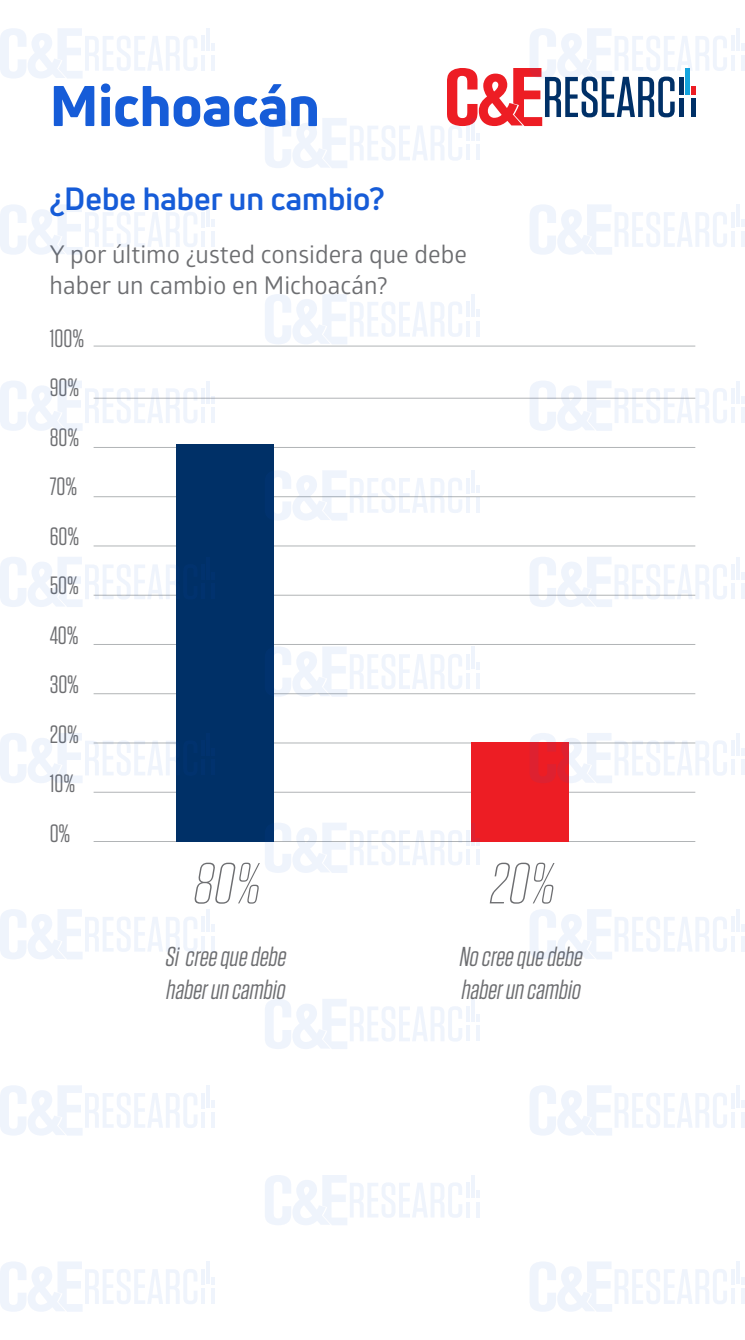
<style>
.page{position:relative;width:745px;height:1340px;background:#fff}
.page>*{position:absolute;margin:0;border:0;box-sizing:border-box;transform-origin:0 0}
.t1{font:italic 200 57.75px "Tungsten";color:#6d6e71}
.t2{font:800 56px "Uni Neue";color:#165cd8}
.t3{font:700 31.5px "Uni Neue";color:#165cd8}
.t4{font:italic 27.3px/32.7px "Tungsten";color:#6d6e71}
.t5{font:25.03px/49.5px "Tungsten";color:#6d6e71;text-align:justify}
.t6{font:24.5px/31.5px "Glober";color:#6d6e71}
</style>
<div class="page">
<hr style="left:93px;top:841px;width:601px;height:1px;background:#b1b4b6">
<hr style="left:93px;top:595px;width:601px;height:1px;background:#b1b4b6">
<hr style="left:93px;top:644px;width:601px;height:1px;background:#b1b4b6">
<hr style="left:93px;top:742px;width:601px;height:1px;background:#b1b4b6">
<hr style="left:93px;top:693px;width:601px;height:1px;background:#b1b4b6">
<hr style="left:93px;top:496px;width:601px;height:1px;background:#b1b4b6">
<hr style="left:93px;top:545px;width:601px;height:1px;background:#b1b4b6">
<hr style="left:93px;top:447px;width:601px;height:1px;background:#b1b4b6">
<hr style="left:93px;top:791px;width:601px;height:1px;background:#b1b4b6">
<hr style="left:93px;top:398px;width:601px;height:1px;background:#b1b4b6">
<hr style="left:93px;top:345px;width:601px;height:1px;background:#b1b4b6">
<div style="left:471px;top:742px;width:97px;height:100px;background:#ed1d24"></div>
<div style="left:176px;top:445px;width:97px;height:397px;background:#003067"></div>
<svg style="left:0;top:28px;width:197px;height:50px"></svg>
<hr style="left:206px;top:28px;width:4px;height:23px;background:#eff4fc">
<hr style="left:201px;top:36px;width:4px;height:15px;background:#eff4fc">
<svg style="left:211px;top:43px;width:4px;height:8px"></svg>
<hr style="left:201px;top:55px;width:4px;height:16px;background:#eff4fc">
<hr style="left:211px;top:55px;width:4px;height:16px;background:#eff4fc">
<svg style="left:0;top:205px;width:197px;height:50px"></svg>
<hr style="left:206px;top:204px;width:4px;height:23px;background:#eff4fc">
<hr style="left:201px;top:212px;width:4px;height:15px;background:#eff4fc">
<svg style="left:211px;top:220px;width:4px;height:7px"></svg>
<hr style="left:201px;top:231px;width:4px;height:16px;background:#eff4fc">
<hr style="left:211px;top:231px;width:4px;height:16px;background:#eff4fc">
<svg style="left:0;top:381px;width:197px;height:50px"></svg>
<svg style="left:206px;top:381px;width:4px;height:22px"></svg>
<svg style="left:201px;top:388px;width:4px;height:15px"></svg>
<svg style="left:211px;top:396px;width:4px;height:7px"></svg>
<hr style="left:201px;top:407px;width:4px;height:16px;background:#eff4fc">
<hr style="left:211px;top:407px;width:4px;height:16px;background:#eff4fc">
<svg style="left:0;top:557px;width:176px;height:50px"></svg>
<hr style="left:206px;top:556px;width:4px;height:23px;background:#01326e">
<hr style="left:201px;top:564px;width:4px;height:15px;background:#01326e">
<hr style="left:201px;top:583px;width:4px;height:16px;background:#01326e">
<hr style="left:211px;top:583px;width:4px;height:16px;background:#01326e">
<svg style="left:0;top:733px;width:176px;height:50px"></svg>
<hr style="left:206px;top:733px;width:4px;height:22px;background:#01326e">
<hr style="left:201px;top:740px;width:4px;height:15px;background:#01326e">
<hr style="left:201px;top:759px;width:4px;height:16px;background:#01326e">
<hr style="left:211px;top:759px;width:4px;height:16px;background:#01326e">
<svg style="left:0;top:909px;width:197px;height:50px"></svg>
<hr style="left:206px;top:909px;width:4px;height:23px;background:#eff4fc">
<hr style="left:201px;top:916px;width:4px;height:16px;background:#eff4fc">
<svg style="left:211px;top:924px;width:4px;height:8px"></svg>
<svg style="left:201px;top:936px;width:4px;height:15px"></svg>
<svg style="left:211px;top:936px;width:4px;height:15px"></svg>
<svg style="left:0;top:1085px;width:197px;height:50px"></svg>
<hr style="left:206px;top:1085px;width:4px;height:23px;background:#eff4fc">
<svg style="left:201px;top:1093px;width:4px;height:15px"></svg>
<svg style="left:211px;top:1100px;width:4px;height:8px"></svg>
<svg style="left:201px;top:1112px;width:4px;height:15px"></svg>
<svg style="left:211px;top:1112px;width:4px;height:15px"></svg>
<svg style="left:0;top:1262px;width:197px;height:49px"></svg>
<hr style="left:206px;top:1261px;width:4px;height:23px;background:#eff4fc">
<hr style="left:201px;top:1269px;width:4px;height:15px;background:#eff4fc">
<svg style="left:211px;top:1277px;width:4px;height:7px"></svg>
<svg style="left:201px;top:1288px;width:4px;height:15px"></svg>
<svg style="left:211px;top:1288px;width:4px;height:15px"></svg>
<svg style="left:265px;top:294px;width:197px;height:50px"></svg>
<svg style="left:471px;top:294px;width:3px;height:23px"></svg>
<svg style="left:466px;top:302px;width:3px;height:15px"></svg>
<svg style="left:476px;top:309px;width:4px;height:8px"></svg>
<svg style="left:466px;top:321px;width:3px;height:15px"></svg>
<hr style="left:476px;top:321px;width:4px;height:15px;background:#eff4fc">
<svg style="left:273px;top:470px;width:189px;height:50px"></svg>
<svg style="left:471px;top:470px;width:3px;height:23px"></svg>
<svg style="left:466px;top:478px;width:3px;height:15px"></svg>
<svg style="left:476px;top:485px;width:4px;height:8px"></svg>
<svg style="left:465px;top:497px;width:4px;height:16px"></svg>
<svg style="left:476px;top:497px;width:4px;height:16px"></svg>
<svg style="left:273px;top:646px;width:189px;height:50px"></svg>
<svg style="left:471px;top:646px;width:3px;height:23px"></svg>
<svg style="left:466px;top:654px;width:3px;height:15px"></svg>
<svg style="left:476px;top:662px;width:4px;height:7px"></svg>
<svg style="left:466px;top:673px;width:3px;height:16px"></svg>
<hr style="left:476px;top:673px;width:4px;height:16px;background:#eff4fc">
<svg style="left:265px;top:822px;width:197px;height:51px"></svg>
<svg style="left:471px;top:823px;width:3px;height:22px"></svg>
<svg style="left:466px;top:830px;width:3px;height:15px"></svg>
<svg style="left:476px;top:838px;width:4px;height:7px"></svg>
<svg style="left:466px;top:849px;width:3px;height:16px"></svg>
<hr style="left:476px;top:849px;width:4px;height:16px;background:#eff4fc">
<svg style="left:265px;top:999px;width:197px;height:50px"></svg>
<svg style="left:471px;top:999px;width:3px;height:22px"></svg>
<svg style="left:466px;top:1006px;width:3px;height:15px"></svg>
<svg style="left:476px;top:1014px;width:4px;height:7px"></svg>
<svg style="left:466px;top:1025px;width:3px;height:16px"></svg>
<hr style="left:476px;top:1025px;width:4px;height:16px;background:#eff4fc">
<svg style="left:265px;top:1175px;width:197px;height:50px"></svg>
<svg style="left:471px;top:1175px;width:3px;height:22px"></svg>
<svg style="left:466px;top:1182px;width:3px;height:15px"></svg>
<svg style="left:476px;top:1190px;width:4px;height:7px"></svg>
<svg style="left:466px;top:1202px;width:3px;height:15px"></svg>
<svg style="left:476px;top:1202px;width:4px;height:15px"></svg>
<svg style="left:265px;top:28px;width:461px;height:140px"></svg>
<svg style="left:736px;top:28px;width:3px;height:23px"></svg>
<svg style="left:731px;top:36px;width:3px;height:15px"></svg>
<svg style="left:741px;top:43px;width:3px;height:8px"></svg>
<svg style="left:731px;top:55px;width:3px;height:16px"></svg>
<svg style="left:741px;top:55px;width:3px;height:16px"></svg>
<svg style="left:530px;top:205px;width:196px;height:50px"></svg>
<svg style="left:736px;top:204px;width:3px;height:23px"></svg>
<svg style="left:731px;top:212px;width:3px;height:15px"></svg>
<svg style="left:741px;top:220px;width:3px;height:7px"></svg>
<svg style="left:731px;top:231px;width:3px;height:16px"></svg>
<svg style="left:741px;top:231px;width:3px;height:16px"></svg>
<svg style="left:529px;top:381px;width:197px;height:50px"></svg>
<svg style="left:736px;top:381px;width:3px;height:22px"></svg>
<svg style="left:731px;top:388px;width:3px;height:15px"></svg>
<svg style="left:741px;top:396px;width:3px;height:7px"></svg>
<svg style="left:731px;top:407px;width:3px;height:16px"></svg>
<svg style="left:741px;top:407px;width:3px;height:16px"></svg>
<svg style="left:529px;top:557px;width:197px;height:50px"></svg>
<svg style="left:736px;top:557px;width:3px;height:22px"></svg>
<svg style="left:731px;top:564px;width:3px;height:15px"></svg>
<svg style="left:741px;top:572px;width:3px;height:7px"></svg>
<svg style="left:731px;top:583px;width:3px;height:16px"></svg>
<svg style="left:741px;top:583px;width:3px;height:16px"></svg>
<svg style="left:530px;top:733px;width:196px;height:50px"></svg>
<svg style="left:736px;top:733px;width:3px;height:22px"></svg>
<svg style="left:731px;top:740px;width:3px;height:15px"></svg>
<svg style="left:741px;top:748px;width:3px;height:7px"></svg>
<svg style="left:731px;top:759px;width:3px;height:16px"></svg>
<svg style="left:741px;top:759px;width:3px;height:16px"></svg>
<svg style="left:530px;top:909px;width:196px;height:50px"></svg>
<svg style="left:736px;top:909px;width:3px;height:23px"></svg>
<svg style="left:731px;top:916px;width:3px;height:16px"></svg>
<svg style="left:741px;top:924px;width:3px;height:8px"></svg>
<svg style="left:731px;top:936px;width:3px;height:15px"></svg>
<svg style="left:741px;top:936px;width:3px;height:15px"></svg>
<svg style="left:530px;top:1085px;width:196px;height:50px"></svg>
<svg style="left:736px;top:1085px;width:3px;height:23px"></svg>
<svg style="left:731px;top:1093px;width:3px;height:15px"></svg>
<svg style="left:741px;top:1100px;width:3px;height:8px"></svg>
<svg style="left:731px;top:1112px;width:3px;height:15px"></svg>
<svg style="left:741px;top:1112px;width:3px;height:15px"></svg>
<svg style="left:530px;top:1262px;width:196px;height:49px"></svg>
<svg style="left:736px;top:1261px;width:3px;height:23px"></svg>
<svg style="left:731px;top:1269px;width:3px;height:15px"></svg>
<svg style="left:741px;top:1277px;width:3px;height:7px"></svg>
<svg style="left:731px;top:1288px;width:3px;height:15px"></svg>
<svg style="left:741px;top:1288px;width:3px;height:15px"></svg>
<h2 class="t2" style="left:50px;top:68px;width:271px">Michoacán</h2>
<p class="t3" style="left:50px;top:179px;width:336px">¿Debe haber un cambio?</p>
<p class="t6" style="left:50px;top:237px;width:418px">Y por último ¿usted considera que debe haber un cambio en Michoacán?</p>
<p class="t5" style="left:50px;top:313px;width:36px">100%</p>
<p class="t5" style="left:50px;top:363px;width:31px">90%</p>
<p class="t5" style="left:50px;top:412px;width:31px">80%</p>
<p class="t5" style="left:50px;top:462px;width:29px">70%</p>
<p class="t5" style="left:50px;top:511px;width:31px">60%</p>
<p class="t5" style="left:50px;top:561px;width:31px">50%</p>
<p class="t5" style="left:50px;top:610px;width:31px">40% 30% 20% 10%</p>
<p class="t5" style="left:50px;top:809px;width:22px">0%</p>
<h1 class="t1" style="left:191px;top:854px;width:80px">80%</h1>
<h1 class="t1" style="left:486px;top:854px;width:79px">20%</h1>
<p class="t4" style="left:164px;top:941px;width:127px">Sicreequedebe haberuncambio</p>
<p class="t4" style="left:458px;top:941px;width:130px">Nocreequedebe haberuncambio</p>
</div>
